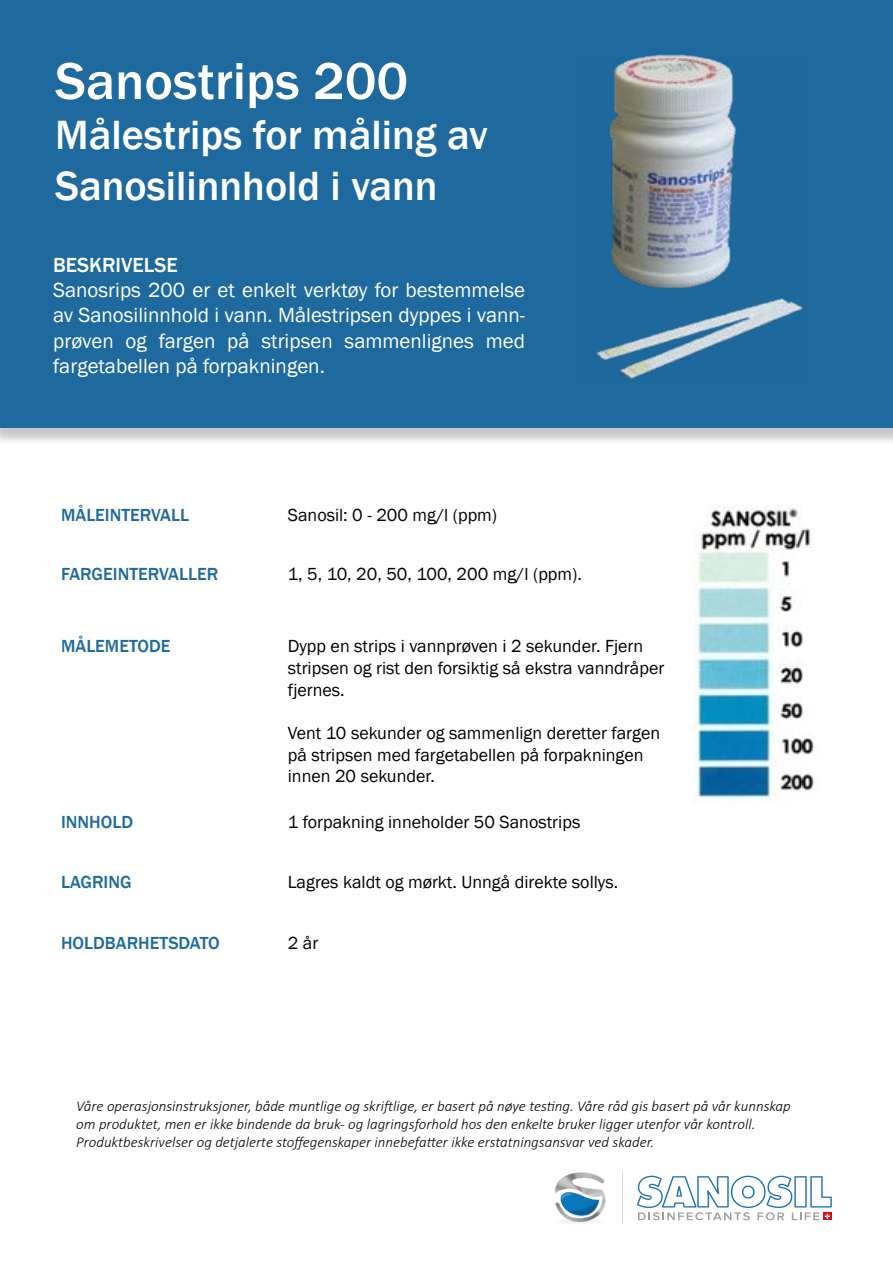
<style>
.page{position:relative;width:893px;height:1263px;background:#fff}
.page>*{position:absolute;margin:0;border:0;box-sizing:border-box;transform-origin:0 0}
.t1{font:500 54px "Franklin Gothic";color:#fff}
.t2{font:500 42px/50.4px "Franklin Gothic";color:#fff}
.t3{font:21px/25.2px "Franklin Gothic";color:#fff;text-align:justify}
.t4{font:500 21px "Franklin Gothic";color:#fff}
.t5{font:18px/21.6px "Franklin Gothic";color:#000}
.t6{font:500 18px "Franklin Gothic";color:#1e6a9e}
.t7{font:italic 300 15px/18px "Calibri";color:#000}
</style>
<div class="page">
<div style="left:0;top:2px;width:893px;height:444px;background:#000;opacity:.23"></div>
<div style="left:0;top:0;width:893px;height:427px;background:#1e6a9e"></div>
<hr style="left:622px;top:1172px;width:1px;height:51px;background:#dadada">
<svg style="left:555px;top:1172px;width:51px;height:51px"></svg>
<svg style="left:637px;top:1176px;width:195px;height:44px"></svg>
<img style="left:596px;top:54px;width:208px;height:325px">
<img style="left:695px;top:505px;width:119px;height:298px">
<h1 class="t1" style="left:55px;top:48px;width:354px">Sanostrips 200</h1>
<h2 class="t2" style="left:55px;top:111px;width:434px">Målestrips for måling av<br>Sanosilinnhold i vann</h2>
<p class="t4" style="left:53px;top:252px;width:126px">BESKRIVELSE</p>
<p class="t3" style="left:53px;top:278px;width:473px">Sanosrips 200 er et enkelt verktøy for bestemmelse av Sanosilinnhold i vann. Målestripsen dyppes i vann&shy;prøven og fargen på stripsen sammenlignes med fargetabellen på forpakningen.</p>
<p class="t6" style="left:61px;top:504px;width:130px">MÅLEINTERVALL</p>
<p class="t5" style="left:288px;top:505px;width:211px">Sanosil: 0 - 200 mg/l (ppm)</p>
<p class="t6" style="left:61px;top:563px;width:159px">FARGEINTERVALLER</p>
<p class="t5" style="left:288px;top:563px;width:296px">1, 5, 10, 20, 50, 100, 200 mg/l (ppm).</p>
<p class="t6" style="left:61px;top:635px;width:111px">MÅLEMETODE</p>
<p class="t5" style="left:288px;top:636px;width:378px">Dypp en strips i vannprøven i 2 sekunder. Fjern stripsen og rist den forsiktig så ekstra vanndråper fjernes.</p>
<p class="t5" style="left:288px;top:722px;width:374px">Vent 10 sekunder og sammenlign deretter fargen på stripsen med fargetabellen på forpakningen innen 20 sekunder.</p>
<p class="t6" style="left:61px;top:811px;width:74px">INNHOLD</p>
<p class="t5" style="left:288px;top:812px;width:294px">1 forpakning inneholder 50 Sanostrips</p>
<p class="t6" style="left:61px;top:871px;width:72px">LAGRING</p>
<p class="t5" style="left:288px;top:872px;width:332px">Lagres kaldt og mørkt. Unngå direkte sollys.</p>
<p class="t6" style="left:61px;top:931px;width:160px">HOLDBARHETSDATO</p>
<p class="t5" style="left:288px;top:932px;width:32px">2 år</p>
<p class="t7" style="left:76px;top:1096px;width:716px">Våre operasjonsinstruksjoner, både muntlige og skriftlige, er basert på nøye testing. Våre råd gis basert på vår kunnskap om produktet, men er ikke bindende da bruk- og lagringsforhold hos den enkelte bruker ligger utenfor vår kontroll.<br>Produktbeskrivelser og detjalerte stoffegenskaper innebefatter ikke erstatningsansvar ved skader.</p>
</div>
